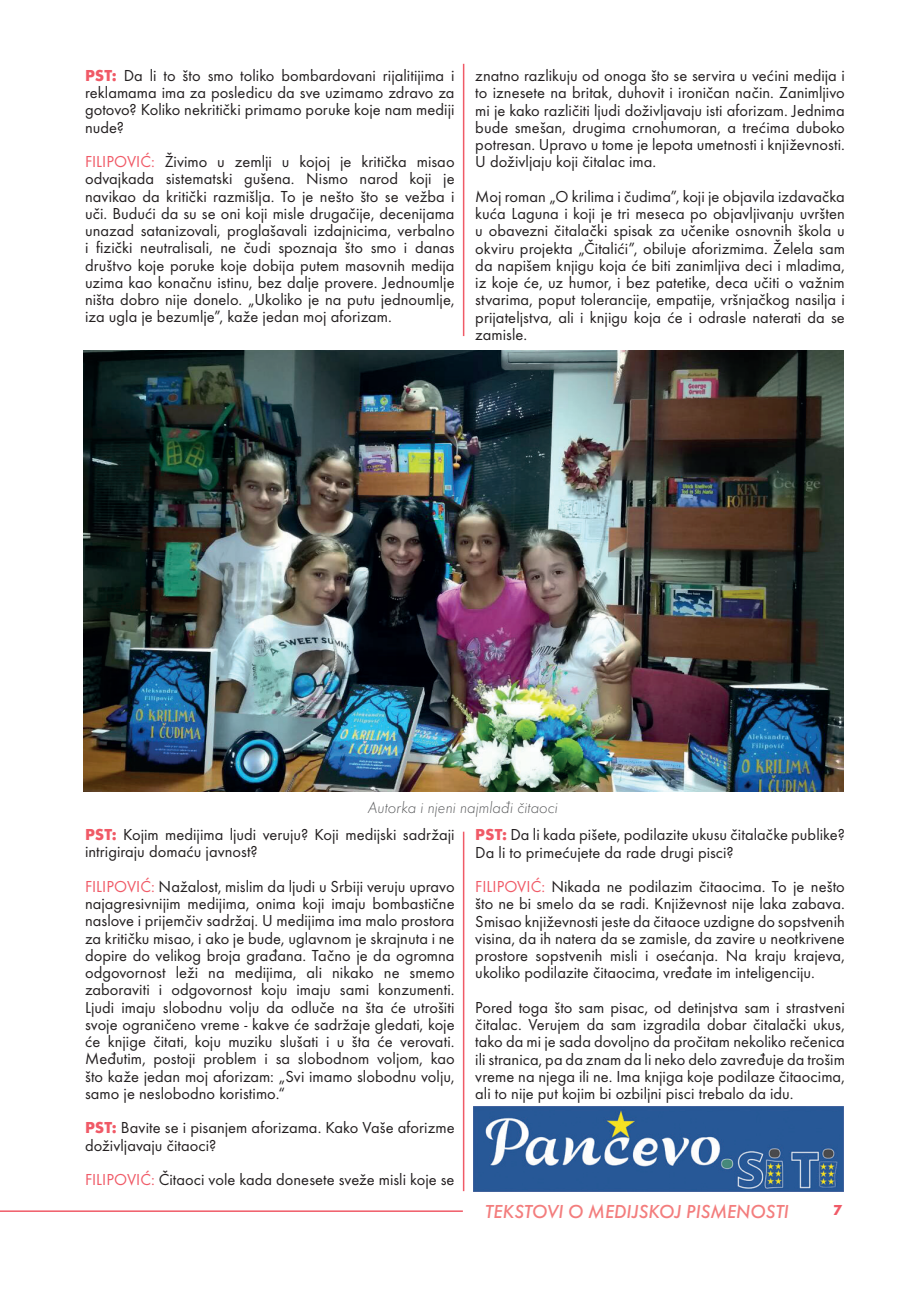
<style>
.page{position:relative;width:906px;height:1289px;background:#fff}
.page>*{position:absolute;margin:0;border:0;box-sizing:border-box;transform-origin:0 0}
.t1{font:19.5px "Futura TOT Medi Obli";color:#f37d7d}
.t2{font:16.5px/17.2px "Futura TOT";color:#231f20;text-align:justify}
.t3{font:16.5px "Futura TOT Ligh Obli";color:#57585a}
.t4{font:700 15px "Futura TOT";color:#f05a67}
.s1{font-weight:700;color:#f05a67}
.s2{color:#f05a67}
</style>
<div class="page">
<hr style="left:0;top:1210px;width:463px;height:1px;background:#f05a67">
<hr style="left:463px;top:831px;width:1px;height:360px;background:#f05a67">
<hr style="left:463px;top:64px;width:1px;height:272px;background:#f05a67">
<img style="left:84px;top:350px;width:759px;height:441px">
<img style="left:474px;top:1106px;width:369px;height:85px">
<p class="t2" style="left:85px;top:67px;width:371px"><span class="s1">PST:</span> Da li to što smo toliko bombardovani rijalitijima i reklamama ima za posledicu da sve uzimamo zdravo za gotovo? Koliko nekritički primamo poruke koje nam mediji nude?</p>
<p class="t2" style="left:85px;top:153px;width:371px"><span class="s2">FILIPOVIĆ:</span> Živimo u zemlji u kojoj je kritička misao odvajkada sistematski gušena. Nismo narod koji je navikao da kritički razmišlja. To je nešto što se vežba i uči. Budući da su se oni koji misle drugačije, decenijama unazad satanizovali, proglašavali izdajnicima, verbalno i fizički neutralisali, ne čudi spoznaja što smo i danas društvo koje poruke koje dobija putem masovnih medija uzima kao konačnu istinu, bez dalje provere. Jednoumlje ništa dobro nije donelo. „Ukoliko je na putu jednoumlje, iza ugla je bezumlje”, kaže jedan moj aforizam.</p>
<p class="t2" style="left:475px;top:67px;width:371px">znatno razlikuju od onoga što se servira u većini medija i to iznesete na britak, duhovit i ironičan način. Zanimljivo mi je kako različiti ljudi doživljavaju isti aforizam. Jednima bude smešan, drugima crnohumoran, a trećima duboko potresan. Upravo u tome je lepota umetnosti i književnosti.<br>U doživljaju koji čitalac ima.</p>
<p class="t2" style="left:475px;top:188px;width:371px">Moj roman „O krilima i čudima”, koji je objavila izdavačka kuća Laguna i koji je tri meseca po objavljivanju uvršten u obavezni čitalački spisak za učenike osnovnih škola u okviru projekta „Čitalići”, obiluje aforizmima. Želela sam da napišem knjigu koja će biti zanimljiva deci i mladima, iz koje će, uz humor, i bez patetike, deca učiti o važnim stvarima, poput tolerancije, empatije, vršnjačkog nasilja i prijateljstva, ali i knjigu koja će i odrasle naterati da se zamisle.</p>
<p class="t3" style="left:368px;top:798px;width:192px">Autorka i njeni najmlađi čitaoci</p>
<p class="t2" style="left:85px;top:826px;width:371px"><span class="s1">PST:</span> Kojim medijima ljudi veruju? Koji medijski sadržaji intrigiraju domaću javnost?</p>
<p class="t2" style="left:85px;top:877px;width:371px"><span class="s2">FILIPOVIĆ:</span> Nažalost, mislim da ljudi u Srbiji veruju upravo najagresivnijim medijima, onima koji imaju bombastične naslove i prijemčiv sadržaj. U medijima ima malo prostora za kritičku misao, i ako je bude, uglavnom je skrajnuta i ne dopire do velikog broja građana. Tačno je da ogromna odgovornost leži na medijima, ali nikako ne smemo zaboraviti i odgovornost koju imaju sami konzumenti.<br>Ljudi imaju slobodnu volju da odluče na šta će utrošiti svoje ograničeno vreme - kakve će sadržaje gledati, koje će knjige čitati, koju muziku slušati i u šta će verovati.<br>Međutim, postoji problem i sa slobodnom voljom, kao što kaže jedan moj aforizam: „Svi imamo slobodnu volju, samo je neslobodno koristimo.“</p>
<p class="t2" style="left:85px;top:1119px;width:371px"><span class="s1">PST:</span> Bavite se i pisanjem aforizama. Kako Vaše aforizme doživljavaju čitaoci?</p>
<p class="t2" style="left:85px;top:1170px;width:371px"><span class="s2">FILIPOVIĆ:</span> Čitaoci vole kada donesete sveže misli koje se</p>
<p class="t2" style="left:475px;top:826px;width:371px"><span class="s1">PST:</span> Da li kada pišete, podilazite ukusu čitalačke publike?<br>Da li to primećujete da rade drugi pisci?</p>
<p class="t2" style="left:475px;top:877px;width:371px"><span class="s2">FILIPOVIĆ:</span> Nikada ne podilazim čitaocima. To je nešto što ne bi smelo da se radi. Književnost nije laka zabava.<br>Smisao književnosti jeste da čitaoce uzdigne do sopstvenih visina, da ih natera da se zamisle, da zavire u neotkrivene prostore sopstvenih misli i osećanja. Na kraju krajeva, ukoliko podilazite čitaocima, vređate im inteligenciju.</p>
<p class="t2" style="left:475px;top:998px;width:371px">Pored toga što sam pisac, od detinjstva sam i strastveni čitalac. Verujem da sam izgradila dobar čitalački ukus, tako da mi je sada dovoljno da pročitam nekoliko rečenica ili stranica, pa da znam da li neko delo zavređuje da trošim vreme na njega ili ne. Ima knjiga koje podilaze čitaocima, ali to nije put kojim bi ozbiljni pisci trebalo da idu.</p>
<p class="t1" style="left:485px;top:1199px;width:305px">TEKSTOVI O MEDIJSKOJ PISMENOSTI</p>
<p class="t4" style="left:833px;top:1200px;width:10px">7</p>
</div>
